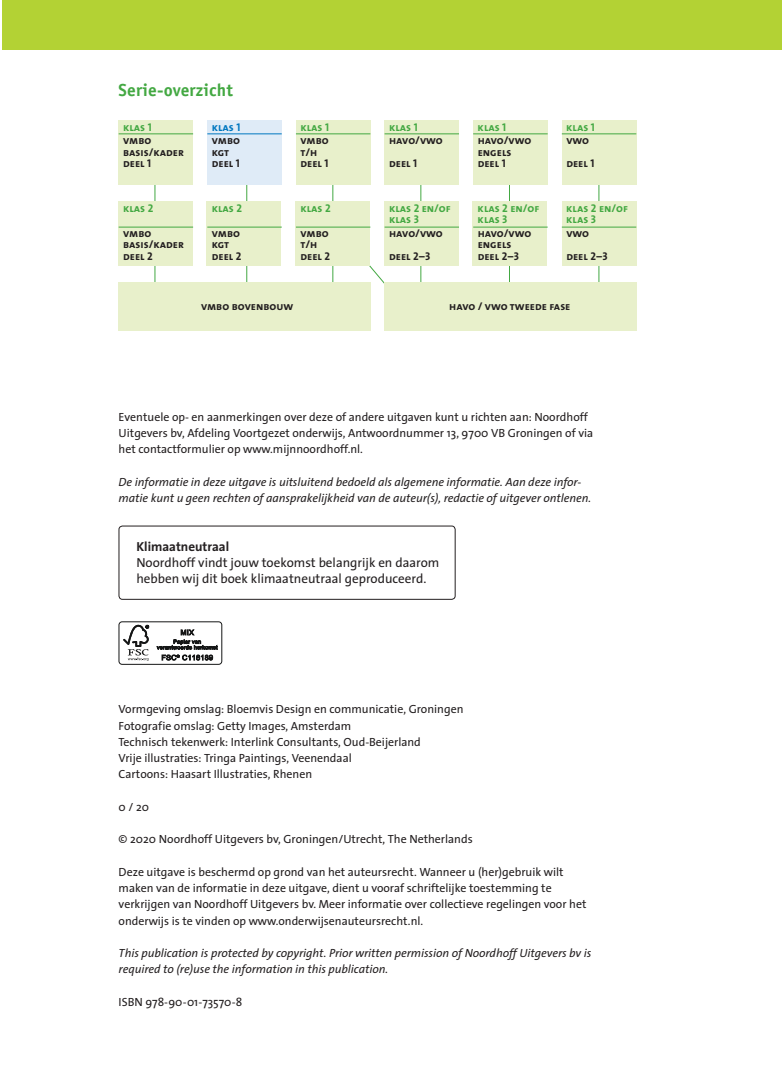
<style>
.page{position:relative;width:782px;height:1088px;background:#fff}
.page>*{position:absolute;margin:0;border:0;box-sizing:border-box;transform-origin:0 0}
.t1{font:700 17.5px "Officina Sans Std";letter-spacing:.01em;color:#43a842}
.t2{font:13.12px/16.2px "Thesis Sans";color:#231f20}
.t3{font:700 13.12px "Thesis Sans";color:#231f20}
.t4{font:11.88px/16.2px "Thesis Sans";color:#231f20}
.t5{font:italic 11.88px/16.2px "Thesis Sans";color:#231f20}
.t6{font:11.25px "The Sans Bold Caps";color:#231f20}
.t7{font:11.25px "The Sans Bold Caps";color:#43a842}
.t8{font:11.25px "The Sans Bold Caps";color:#0077c0}
</style>
<div class="page">
<div style="left:2px;top:1px;width:779px;height:49px;background:#b3d234"></div>
<svg style="left:369px;top:265px;width:15px;height:34px"></svg>
<hr style="left:509px;top:160px;width:1px;height:159px;background:#43a842">
<hr style="left:420px;top:179px;width:1px;height:137px;background:#43a842">
<hr style="left:246px;top:174px;width:1px;height:153px;background:#43a842">
<hr style="left:155px;top:179px;width:1px;height:140px;background:#43a842">
<hr style="left:332px;top:174px;width:1px;height:153px;background:#43a842">
<hr style="left:598px;top:160px;width:1px;height:159px;background:#43a842">
<div style="left:562px;top:201px;width:74px;height:65px;background:#e8f0cb"></div>
<div style="left:295px;top:201px;width:75px;height:65px;background:#e8f0cb"></div>
<div style="left:118px;top:201px;width:74px;height:65px;background:#e8f0cb"></div>
<div style="left:472px;top:201px;width:75px;height:65px;background:#e8f0cb"></div>
<div style="left:207px;top:201px;width:74px;height:65px;background:#e8f0cb"></div>
<div style="left:384px;top:201px;width:74px;height:65px;background:#e8f0cb"></div>
<div style="left:562px;top:121px;width:74px;height:64px;background:#e8f0cb"></div>
<div style="left:296px;top:121px;width:74px;height:64px;background:#e8f0cb"></div>
<div style="left:119px;top:121px;width:74px;height:64px;background:#e8f0cb"></div>
<div style="left:118px;top:282px;width:252px;height:49px;background:#e8f0cb"></div>
<div style="left:473px;top:121px;width:74px;height:64px;background:#e8f0cb"></div>
<div style="left:207px;top:121px;width:75px;height:64px;background:#dfebf7"></div>
<div style="left:384px;top:121px;width:75px;height:64px;background:#e8f0cb"></div>
<div style="left:384px;top:282px;width:252px;height:49px;background:#e8f0cb"></div>
<hr style="left:119px;top:134px;width:74px;height:1px;background:#43a842">
<hr style="left:207px;top:134px;width:75px;height:1px;background:#0077c0">
<hr style="left:296px;top:134px;width:74px;height:1px;background:#43a842">
<hr style="left:384px;top:134px;width:75px;height:1px;background:#43a842">
<hr style="left:473px;top:134px;width:74px;height:1px;background:#43a842">
<hr style="left:562px;top:134px;width:74px;height:1px;background:#43a842">
<hr style="left:119px;top:227px;width:74px;height:1px;background:#43a842">
<hr style="left:207px;top:227px;width:75px;height:1px;background:#43a842">
<hr style="left:296px;top:227px;width:74px;height:1px;background:#43a842">
<hr style="left:384px;top:227px;width:75px;height:1px;background:#43a842">
<hr style="left:473px;top:227px;width:74px;height:1px;background:#43a842">
<hr style="left:562px;top:227px;width:74px;height:1px;background:#43a842">
<div style="left:119px;top:526px;width:336px;height:73px;border:1px solid #231f20;border-radius:4px"></div>
<div style="left:119px;top:621px;width:103px;height:43px;border:1px solid #151616;border-radius:3px"></div>
<svg style="left:123px;top:625px;width:26px;height:36px"></svg>
<svg style="left:157px;top:629px;width:61px;height:31px"></svg>
<h1 class="t1" style="left:119px;top:79px;width:116px">Serie-overzicht</h1>
<p class="t7" style="left:123px;top:118px;width:30px">klas 1</p>
<p class="t8" style="left:212px;top:118px;width:30px">klas 1</p>
<p class="t7" style="left:300px;top:118px;width:30px">klas 1</p>
<p class="t7" style="left:389px;top:118px;width:30px">klas 1</p>
<p class="t7" style="left:477px;top:118px;width:30px">klas 1</p>
<p class="t7" style="left:566px;top:118px;width:30px">klas 1</p>
<p class="t6" style="left:123px;top:131px;width:30px">vmbo</p>
<p class="t6" style="left:212px;top:131px;width:30px">vmbo</p>
<p class="t6" style="left:300px;top:131px;width:30px">vmbo</p>
<p class="t6" style="left:389px;top:131px;width:55px">havo/vwo</p>
<p class="t6" style="left:477px;top:131px;width:55px">havo/vwo</p>
<p class="t6" style="left:566px;top:131px;width:24px">vwo</p>
<p class="t6" style="left:123px;top:142px;width:62px">basis/kader</p>
<p class="t6" style="left:212px;top:142px;width:19px">kgt</p>
<p class="t6" style="left:300px;top:142px;width:18px">t/h</p>
<p class="t6" style="left:477px;top:142px;width:35px">engels</p>
<p class="t6" style="left:123px;top:154px;width:30px">deel 1</p>
<p class="t6" style="left:212px;top:154px;width:30px">deel 1</p>
<p class="t6" style="left:300px;top:154px;width:30px">deel 1</p>
<p class="t6" style="left:389px;top:154px;width:30px">deel 1</p>
<p class="t6" style="left:477px;top:154px;width:30px">deel 1</p>
<p class="t6" style="left:566px;top:154px;width:30px">deel 1</p>
<p class="t7" style="left:123px;top:199px;width:32px">klas 2</p>
<p class="t7" style="left:212px;top:199px;width:32px">klas 2</p>
<p class="t7" style="left:300px;top:199px;width:32px">klas 2</p>
<p class="t7" style="left:389px;top:199px;width:63px">klas 2 en/of</p>
<p class="t7" style="left:477px;top:199px;width:63px">klas 2 en/of</p>
<p class="t7" style="left:566px;top:199px;width:63px">klas 2 en/of</p>
<p class="t7" style="left:389px;top:210px;width:31px">klas 3</p>
<p class="t7" style="left:477px;top:210px;width:31px">klas 3</p>
<p class="t7" style="left:566px;top:210px;width:31px">klas 3</p>
<p class="t6" style="left:123px;top:224px;width:30px">vmbo</p>
<p class="t6" style="left:212px;top:224px;width:30px">vmbo</p>
<p class="t6" style="left:300px;top:224px;width:30px">vmbo</p>
<p class="t6" style="left:389px;top:224px;width:55px">havo/vwo</p>
<p class="t6" style="left:477px;top:224px;width:55px">havo/vwo</p>
<p class="t6" style="left:566px;top:224px;width:24px">vwo</p>
<p class="t6" style="left:123px;top:235px;width:62px">basis/kader</p>
<p class="t6" style="left:212px;top:235px;width:19px">kgt</p>
<p class="t6" style="left:300px;top:235px;width:18px">t/h</p>
<p class="t6" style="left:477px;top:235px;width:35px">engels</p>
<p class="t6" style="left:123px;top:246px;width:31px">deel 2</p>
<p class="t6" style="left:212px;top:246px;width:31px">deel 2</p>
<p class="t6" style="left:300px;top:246px;width:31px">deel 2</p>
<p class="t6" style="left:389px;top:246px;width:43px">deel 2–3</p>
<p class="t6" style="left:477px;top:246px;width:43px">deel 2–3</p>
<p class="t6" style="left:566px;top:246px;width:43px">deel 2–3</p>
<p class="t6" style="left:201px;top:297px;width:94px">vmbo bovenbouw</p>
<p class="t6" style="left:449px;top:297px;width:123px">havo / vwo tweede fase</p>
<p class="t4" style="left:119px;top:408px;width:476px">Eventuele op- en aanmerkingen over deze of andere uitgaven kunt u richten aan: Noordhoff<br>Uitgevers bv, Afdeling Voortgezet onderwijs, Antwoordnummer 13, 9700 VB Groningen of via het contactformulier op www.mijnnoordhoff.nl.</p>
<p class="t5" style="left:119px;top:473px;width:474px">De informatie in deze uitgave is uitsluitend bedoeld als algemene informatie. Aan deze infor&shy;matie kunt u geen rechten of aansprakelijkheid van de auteur(s), redactie of uitgever ontlenen.</p>
<p class="t3" style="left:136px;top:535px;width:94px">Klimaatneutraal</p>
<p class="t2" style="left:136px;top:554px;width:304px">Noordhoff vindt jouw toekomst belangrijk en daarom hebben wij dit boek klimaatneutraal geproduceerd.</p>
<p class="t4" style="left:119px;top:701px;width:346px">Vormgeving omslag: Bloemvis Design en communicatie, Groningen Fotografie omslag: Getty Images, Amsterdam<br>Technisch tekenwerk: Interlink Consultants, Oud-Beijerland<br>Vrije illustraties: Tringa Paintings, Veenendaal<br>Cartoons: Haasart Illustraties, Rhenen</p>
<p class="t4" style="left:119px;top:798px;width:32px">0 / 20</p>
<p class="t4" style="left:119px;top:831px;width:355px">© 2020 Noordhoff Uitgevers bv, Groningen/Utrecht, The Netherlands</p>
<p class="t4" style="left:119px;top:863px;width:469px">Deze uitgave is beschermd op grond van het auteursrecht. Wanneer u (her)gebruik wilt maken van de informatie in deze uitgave, dient u vooraf schriftelijke toestemming te verkrijgen van Noordhoff Uitgevers bv. Meer informatie over collectieve regelingen voor het onderwijs is te vinden op www.onderwijsenauteursrecht.nl.</p>
<p class="t5" style="left:119px;top:944px;width:474px">This publication is protected by copyright. Prior written permission of Noordhoff Uitgevers bv is required to (re)use the information in this publication.</p>
<p class="t4" style="left:119px;top:993px;width:125px">ISBN 978-90-01-73570-8</p>
</div>
